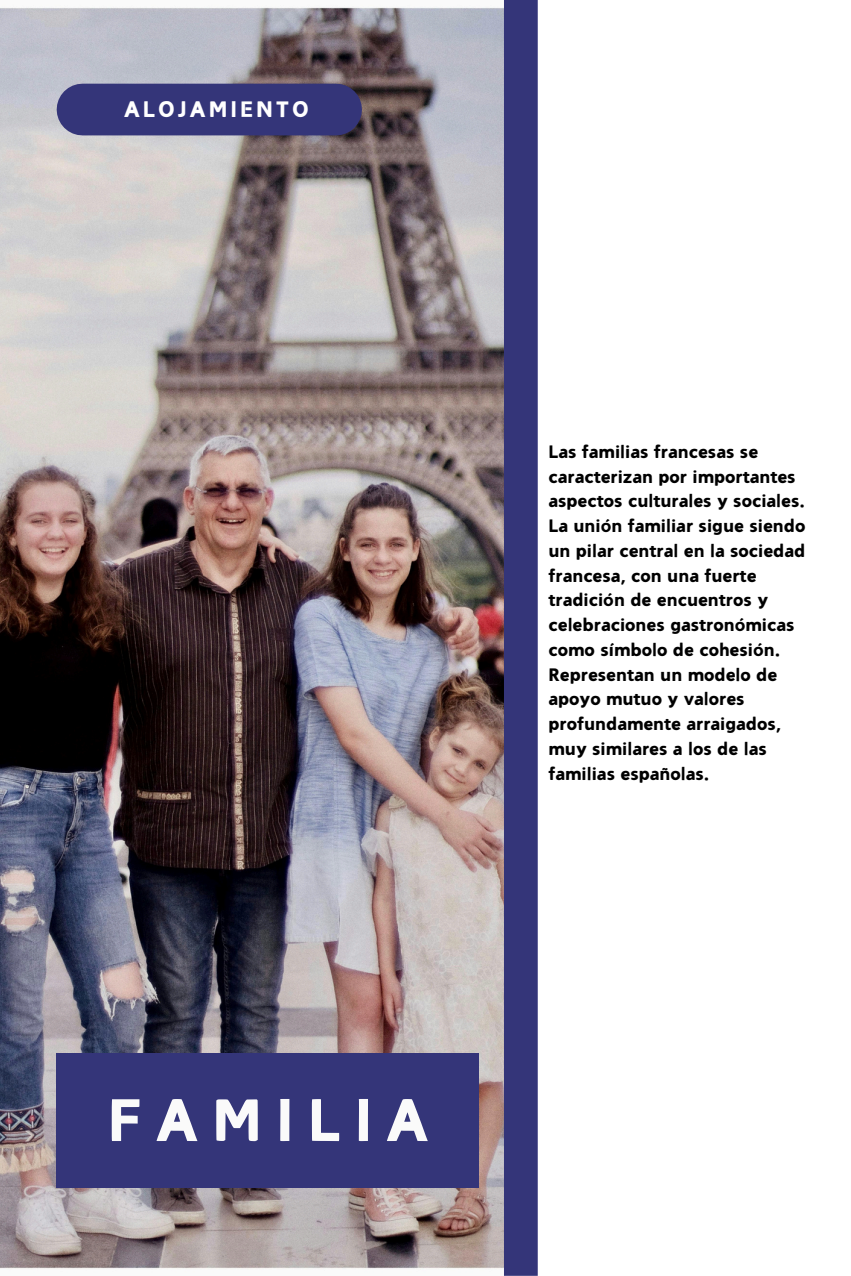
<style>
.page{position:relative;width:851px;height:1276px;background:#fff}
.page>*{position:absolute;margin:0;border:0;box-sizing:border-box;transform-origin:0 0}
.t1{font:900 60px "Canva Dainty";letter-spacing:.235em;color:#fafafa}
.t2{font:900 22.5px "Canva Dainty";letter-spacing:.135em;color:#fff}
.t3{font:900 18px/24.8px "Canva Dainty";color:#000}
</style>
<div class="page">
<img style="left:0;top:7px;width:504px;height:1263px">
<div style="left:57px;top:1053px;width:422px;height:135px;background:#343579"></div>
<div style="left:83px;top:84px;width:253px;height:51px;background:#343579"></div>
<div style="left:504px;top:0;width:33px;height:1276px;background:#343579"></div>
<p class="t2" style="left:124px;top:98px;width:186px">ALOJAMIENTO</p>
<h2 class="t3" style="left:548px;top:439px;width:258px">Las familias francesas se caracterizan por importantes aspectos culturales y sociales.<br>La unión familiar sigue siendo un pilar central en la sociedad francesa, con una fuerte tradición de encuentros y celebraciones gastronómicas como símbolo de cohesión.<br>Representan un modelo de apoyo mutuo y valores profundamente arraigados, muy similares a los de las familias españolas.</h2>
<p class="t1" style="left:107px;top:1088px;width:322px">FAMILIA</p>
</div>
